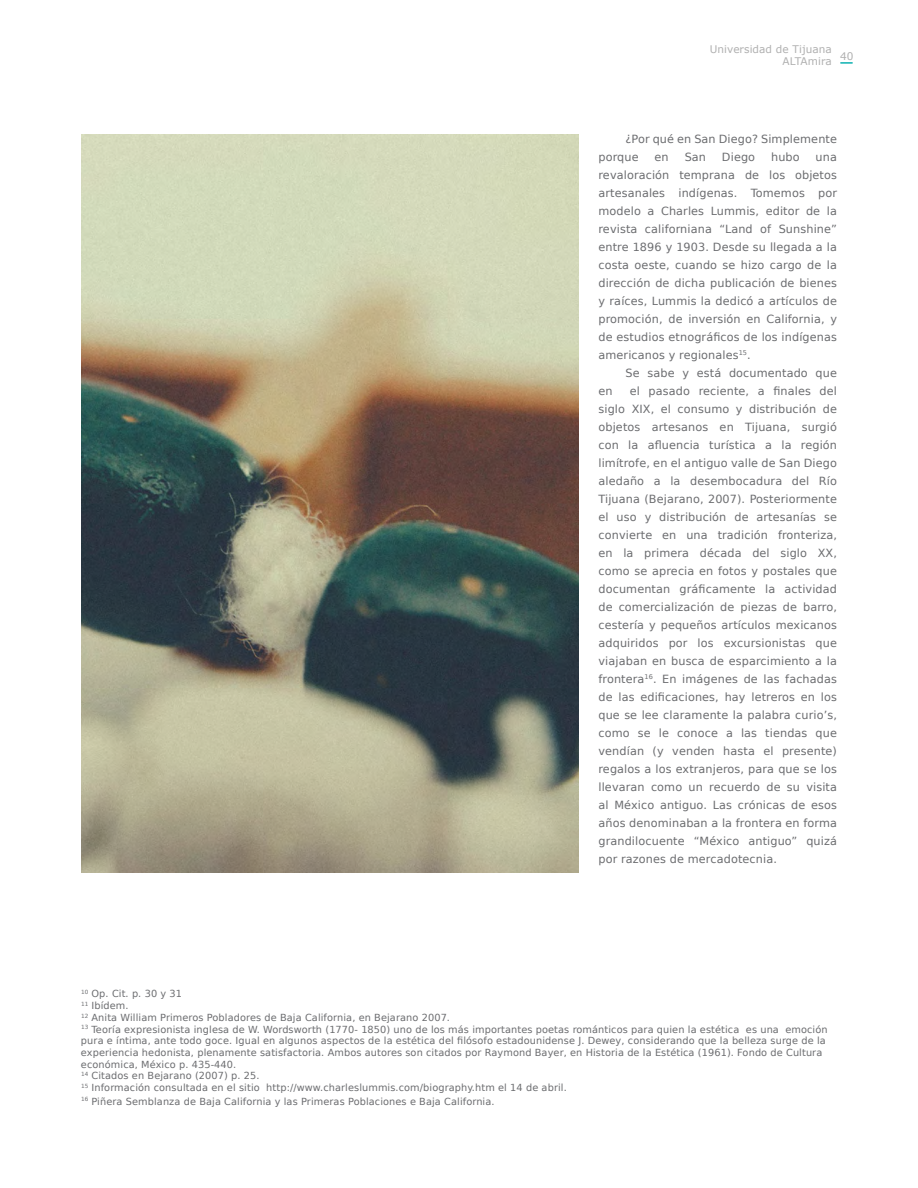
<style>
.page{position:relative;width:918px;height:1188px;background:#fff}
.page>*{position:absolute;margin:0;border:0;box-sizing:border-box;transform-origin:0 0}
.t1{font:11.25px/18px "Bitstream Vera Sans";letter-spacing:.01em;color:#6c6d70;text-align:justify}
.t2{font:10.5px "Verdana";letter-spacing:.005em;color:#b0b0b0}
.t3{font:9.75px/11.7px "Bitstream Vera Sans";letter-spacing:.01em;color:#6c6d70}
</style>
<div class="page">
<svg style="left:840px;top:62px;width:13px;height:2px"></svg>
<img style="left:81px;top:134px;width:497px;height:738px">
<p class="t2" style="left:710px;top:42px;width:123px">Universidad de Tijuana</p>
<p class="t2" style="left:782px;top:54px;width:51px">ALTAmira</p>
<p class="t2" style="left:840px;top:49px;width:15px">40</p>
<p class="t1" style="left:598px;top:130px;width:240px;text-indent:27px">¿Por qué en San Diego? Simplemente porque</p>
<p class="t1" style="left:655px;top:148px;width:16px">en</p>
<p class="t1" style="left:685px;top:148px;width:23px">San</p>
<p class="t1" style="left:722px;top:148px;width:35px">Diego</p>
<p class="t1" style="left:771px;top:148px;width:30px">hubo</p>
<p class="t1" style="left:598px;top:148px;width:240px;text-indent:217px">una revaloración temprana de los objetos artesanales indígenas. Tomemos por modelo a Charles Lummis, editor de la revista californiana “Land of Sunshine” entre 1896 y 1903. Desde su llegada a la costa oeste, cuando se hizo cargo de la dirección de dicha publicación de bienes y raíces, Lummis la dedicó a artículos de promoción, de inversión en California, y de estudios etnográficos de los indígenas americanos y regionales<sup>15</sup>.</p>
<p class="t1" style="left:625px;top:364px;width:213px">Se sabe y está documentado que</p>
<p class="t1" style="left:598px;top:382px;width:16px">en</p>
<p class="t1" style="left:598px;top:382px;width:240px;text-indent:31px">el pasado reciente, a finales del siglo XIX, el consumo y distribución de objetos artesanos en Tijuana, surgió con la afluencia turística a la región limítrofe, en el antiguo valle de San Diego aledaño a la desembocadura del Río Tijuana (Bejarano, 2007). Posteriormente el uso y distribución de artesanías se convierte en una tradición fronteriza, en la primera década del siglo XX, como se aprecia en fotos y postales que documentan gráficamente la actividad de comercialización de piezas de barro, cestería y pequeños artículos mexicanos adquiridos por los excursionistas que viajaban en busca de esparcimiento a la frontera<sup>16</sup>. En imágenes de las fachadas de las edificaciones, hay letreros en los que se lee claramente la palabra curio’s, como se le conoce a las tiendas que vendían (y venden hasta el presente) regalos a los extranjeros, para que se los llevaran como un recuerdo de su visita al México antiguo. Las crónicas de esos años denominaban a la frontera en forma grandilocuente “México antiguo” quizá por razones de mercadotecnia.</p>
<p class="t3" style="left:81px;top:988px;width:103px"><sup>10</sup> Op. Cit. p. 30 y 31</p>
<p class="t3" style="left:81px;top:1000px;width:49px"><sup>11</sup> Ibídem.</p>
<p class="t3" style="left:81px;top:1012px;width:371px"><sup>12</sup> Anita William Primeros Pobladores de Baja California, en Bejarano 2007.</p>
<p class="t3" style="left:81px;top:1023px;width:748px"><sup>13</sup> Teoría expresionista inglesa de W. Wordsworth (1770- 1850) uno de los más importantes poetas románticos para quien la estética es una emoción pura e íntima, ante todo goce. Igual en algunos aspectos de la estética del filósofo estadounidense J. Dewey, considerando que la belleza surge de la experiencia hedonista, plenamente satisfactoria. Ambos autores son citados por Raymond Bayer, en Historia de la Estética (1961). Fondo de Cultura económica, México p. 435-440.</p>
<p class="t3" style="left:81px;top:1070px;width:180px"><sup>14</sup> Citados en Bejarano (2007) p. 25.</p>
<p class="t3" style="left:81px;top:1082px;width:487px"><sup>15</sup> Información consultada en el sitio http://www.charleslummis.com/biography.htm el 14 de abril.</p>
<p class="t3" style="left:81px;top:1095px;width:415px"><sup>16</sup> Piñera Semblanza de Baja California y las Primeras Poblaciones e Baja California.</p>
</div>
